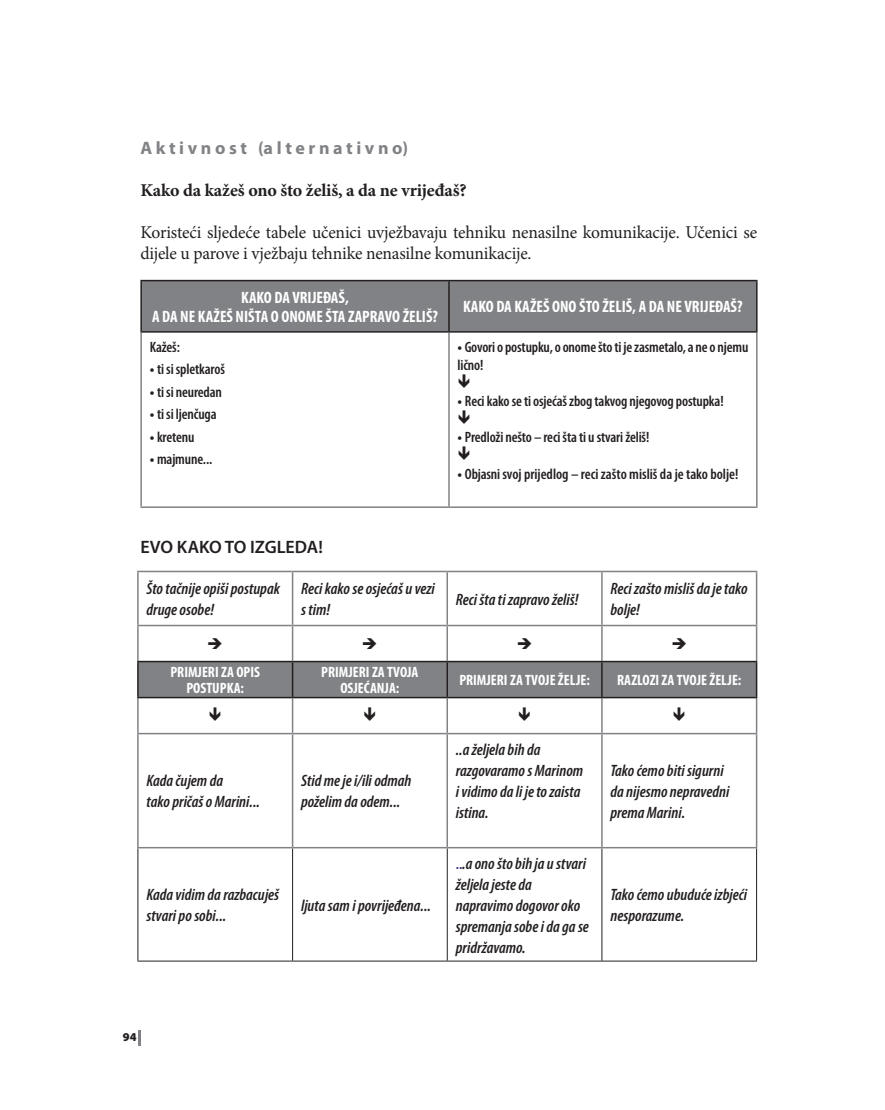
<style>
.page{position:relative;width:885px;height:1110px;background:#fff}
.page>*{position:absolute;margin:0;border:0;box-sizing:border-box;transform-origin:0 0}
.t1{font:18px/21px "Minion Pro";letter-spacing:-.01em;color:#231f20}
.t2{font:700 18px "Minion Pro";letter-spacing:-.01em;color:#231f20}
.t3{font:700 18px "Myriad Pro";letter-spacing:.2em;color:#808285}
.t4{font:600 18px "Myriad Pro";color:#231f20}
.t5{font:italic 600 condensed 16.5px/21px "Myriad Pro";color:#231f20}
.t6{font:700 condensed 16.5px/19.5px "Myriad Pro";color:#fff;text-align:center}
.t7{font:600 condensed 15px/18px "Myriad Pro";letter-spacing:-.01em;color:#231f20}
.t8{font:700 condensed 15px/16.5px "Myriad Pro";color:#fff;text-align:center}
.t9{font:900 12px "Myriad Pro";color:#231f20}
.s1{font-stretch:normal}
.s2{font-style:normal;font-size:15px;color:#2c2a6f}
</style>
<div class="page">
<svg style="left:138px;top:1030px;width:2px;height:16px"></svg>
<div style="left:142px;top:281px;width:614px;height:50px;background:#808285"></div>
<hr style="left:140px;top:333px;width:2px;height:173px;background:#808285">
<hr style="left:448px;top:333px;width:1px;height:173px;background:#808285">
<hr style="left:756px;top:333px;width:1px;height:173px;background:#808285">
<hr style="left:140px;top:506px;width:309px;height:2px;background:#808285">
<hr style="left:449px;top:506px;width:308px;height:2px;background:#808285">
<hr style="left:140px;top:280px;width:309px;height:1px;background:#231f20">
<hr style="left:140px;top:281px;width:2px;height:50px;background:#231f20">
<hr style="left:449px;top:280px;width:308px;height:1px;background:#231f20">
<hr style="left:448px;top:281px;width:1px;height:50px;background:#231f20">
<hr style="left:756px;top:281px;width:1px;height:50px;background:#231f20">
<hr style="left:140px;top:331px;width:309px;height:2px;background:#231f20">
<hr style="left:449px;top:331px;width:308px;height:2px;background:#231f20">
<div style="left:139px;top:662px;width:616px;height:35px;background:#808285"></div>
<hr style="left:137px;top:848px;width:1px;height:113px;background:#231f20">
<hr style="left:292px;top:848px;width:1px;height:113px;background:#231f20">
<hr style="left:447px;top:848px;width:1px;height:113px;background:#231f20">
<hr style="left:601px;top:848px;width:1px;height:113px;background:#231f20">
<hr style="left:756px;top:848px;width:1px;height:113px;background:#231f20">
<hr style="left:137px;top:961px;width:155px;height:1px;background:#231f20">
<hr style="left:292px;top:961px;width:155px;height:1px;background:#231f20">
<hr style="left:447px;top:961px;width:155px;height:1px;background:#231f20">
<hr style="left:602px;top:961px;width:154px;height:1px;background:#231f20">
<hr style="left:137px;top:571px;width:155px;height:1px;background:#808285">
<hr style="left:137px;top:572px;width:2px;height:53px;background:#808285">
<hr style="left:292px;top:571px;width:155px;height:1px;background:#808285">
<hr style="left:292px;top:572px;width:1px;height:53px;background:#808285">
<hr style="left:447px;top:571px;width:155px;height:1px;background:#808285">
<hr style="left:446px;top:572px;width:2px;height:53px;background:#808285">
<hr style="left:602px;top:571px;width:155px;height:1px;background:#808285">
<hr style="left:601px;top:572px;width:1px;height:53px;background:#808285">
<hr style="left:755px;top:572px;width:2px;height:53px;background:#808285">
<hr style="left:137px;top:625px;width:155px;height:1px;background:#808285">
<hr style="left:137px;top:626px;width:2px;height:35px;background:#808285">
<hr style="left:292px;top:625px;width:155px;height:1px;background:#808285">
<hr style="left:292px;top:626px;width:1px;height:35px;background:#808285">
<hr style="left:447px;top:625px;width:155px;height:1px;background:#808285">
<hr style="left:446px;top:626px;width:2px;height:35px;background:#808285">
<hr style="left:602px;top:625px;width:155px;height:1px;background:#808285">
<hr style="left:601px;top:626px;width:1px;height:35px;background:#808285">
<hr style="left:755px;top:626px;width:2px;height:35px;background:#808285">
<hr style="left:137px;top:698px;width:2px;height:35px;background:#808285">
<hr style="left:292px;top:698px;width:1px;height:35px;background:#808285">
<hr style="left:446px;top:698px;width:2px;height:35px;background:#808285">
<hr style="left:601px;top:698px;width:1px;height:35px;background:#808285">
<hr style="left:755px;top:698px;width:2px;height:35px;background:#808285">
<hr style="left:137px;top:733px;width:155px;height:1px;background:#808285">
<hr style="left:137px;top:734px;width:2px;height:113px;background:#808285">
<hr style="left:292px;top:733px;width:155px;height:1px;background:#808285">
<hr style="left:292px;top:734px;width:1px;height:113px;background:#808285">
<hr style="left:447px;top:733px;width:155px;height:1px;background:#808285">
<hr style="left:446px;top:734px;width:2px;height:113px;background:#808285">
<hr style="left:602px;top:733px;width:155px;height:1px;background:#808285">
<hr style="left:601px;top:734px;width:1px;height:113px;background:#808285">
<hr style="left:755px;top:734px;width:2px;height:113px;background:#808285">
<hr style="left:137px;top:847px;width:155px;height:1px;background:#808285">
<hr style="left:292px;top:847px;width:155px;height:1px;background:#808285">
<hr style="left:447px;top:847px;width:155px;height:1px;background:#808285">
<hr style="left:602px;top:847px;width:155px;height:1px;background:#808285">
<hr style="left:137px;top:661px;width:155px;height:1px;background:#231f20">
<hr style="left:137px;top:662px;width:2px;height:35px;background:#231f20">
<hr style="left:292px;top:661px;width:155px;height:1px;background:#231f20">
<hr style="left:292px;top:662px;width:1px;height:35px;background:#231f20">
<hr style="left:447px;top:661px;width:155px;height:1px;background:#231f20">
<hr style="left:446px;top:662px;width:2px;height:35px;background:#231f20">
<hr style="left:602px;top:661px;width:155px;height:1px;background:#231f20">
<hr style="left:601px;top:662px;width:1px;height:35px;background:#231f20">
<hr style="left:755px;top:662px;width:2px;height:35px;background:#231f20">
<hr style="left:137px;top:697px;width:155px;height:1px;background:#231f20">
<hr style="left:292px;top:697px;width:155px;height:1px;background:#231f20">
<hr style="left:447px;top:697px;width:155px;height:1px;background:#231f20">
<hr style="left:602px;top:697px;width:155px;height:1px;background:#231f20">
<p class="t3" style="left:140px;top:136px;width:269px">Aktivnost (alternativno)</p>
<p class="t2" style="left:140px;top:177px;width:328px">Kako da kažeš ono što želiš, a da ne vrijeđaš?</p>
<p class="t1" style="left:140px;top:222px;width:618px">Koristeći sljedeće tabele učenici uvježbavaju tehniku nenasilne komunikacije. Učenici se dijele u parove i vježbaju tehnike nenasilne komunikacije.</p>
<p class="t6" style="left:152px;top:287px;width:287px">KAKO DA VRIJEĐAŠ,<br>A DA NE KAŽEŠ NIŠTA O ONOME ŠTA ZAPRAVO ŽELIŠ?</p>
<p class="t6" style="left:463px;top:297px;width:281px">KAKO DA KAŽEŠ ONO ŠTO ŽELIŠ, A DA NE VRIJEĐAŠ?</p>
<p class="t7" style="left:150px;top:338px;width:32px">Kažeš:</p>
<p class="t7" style="left:150px;top:360px;width:77px"><span class="s1">•</span> ti si spletkaroš</p>
<p class="t7" style="left:150px;top:383px;width:74px"><span class="s1">•</span> ti si neuredan</p>
<p class="t7" style="left:150px;top:405px;width:68px"><span class="s1">•</span> ti si ljenčuga</p>
<p class="t7" style="left:150px;top:428px;width:46px"><span class="s1">•</span> kretenu</p>
<p class="t7" style="left:150px;top:450px;width:64px"><span class="s1">•</span> majmune...</p>
<p class="t7" style="left:457px;top:338px;width:292px"><span class="s1">•</span> Govori o postupku, o onome što ti je zasmetalo, a ne o njemu lično!</p>
<p class="t7" style="left:457px;top:392px;width:267px"><span class="s1">•</span> Reci kako se ti osjećaš zbog takvog njegovog postupka!</p>
<p class="t7" style="left:457px;top:428px;width:193px"><span class="s1">•</span> Predloži nešto – reci šta ti u stvari želiš!</p>
<p class="t7" style="left:457px;top:465px;width:282px"><span class="s1">•</span> Objasni svoj prijedlog – reci zašto misliš da je tako bolje!</p>
<p class="t4" style="left:140px;top:535px;width:184px">EVO KAKO TO IZGLEDA!</p>
<p class="t5" style="left:146px;top:579px;width:135px">Što tačnije opiši postupak druge osobe!</p>
<p class="t5" style="left:301px;top:579px;width:135px">Reci kako se osjećaš u vezi s tim!</p>
<p class="t5" style="left:455px;top:589px;width:124px">Reci šta ti zapravo želiš!</p>
<p class="t5" style="left:610px;top:579px;width:139px">Reci zašto misliš da je tako bolje!</p>
<p class="t8" style="left:170px;top:663px;width:91px">PRIMJERI ZA OPIS<br>POSTUPKA:</p>
<p class="t8" style="left:321px;top:663px;width:99px">PRIMJERI ZA TVOJA<br>OSJEĆANJA:</p>
<p class="t8" style="left:459px;top:671px;width:132px">PRIMJERI ZA TVOJE ŽELJE:</p>
<p class="t8" style="left:617px;top:671px;width:126px">RAZLOZI ZA TVOJE ŽELJE:</p>
<p class="t5" style="left:146px;top:771px;width:115px">Kada čujem da<br>tako pričaš o Marini...</p>
<p class="t5" style="left:301px;top:771px;width:112px">Stid me je i/ili odmah poželim da odem...</p>
<p class="t5" style="left:146px;top:884px;width:134px">Kada vidim da razbacuješ stvari po sobi...</p>
<p class="t5" style="left:301px;top:895px;width:131px">ljuta sam i povrijeđena...</p>
<p class="t5" style="left:455px;top:739px;width:129px">..a željela bih da razgovaramo s Marinom i vidimo da li je to zaista istina.</p>
<p class="t5" style="left:455px;top:853px;width:135px"><span class="s2">..</span>.a ono što bih ja u stvari željela jeste da napravimo dogovor oko spremanja sobe i da ga se pridržavamo.</p>
<p class="t5" style="left:610px;top:760px;width:120px">Tako ćemo biti sigurni da nijesmo nepravedni prema Marini.</p>
<p class="t5" style="left:610px;top:884px;width:138px">Tako ćemo ubuduće izbjeći nesporazume.</p>
<p class="t9" style="left:123px;top:1030px;width:15px">94</p>
</div>
